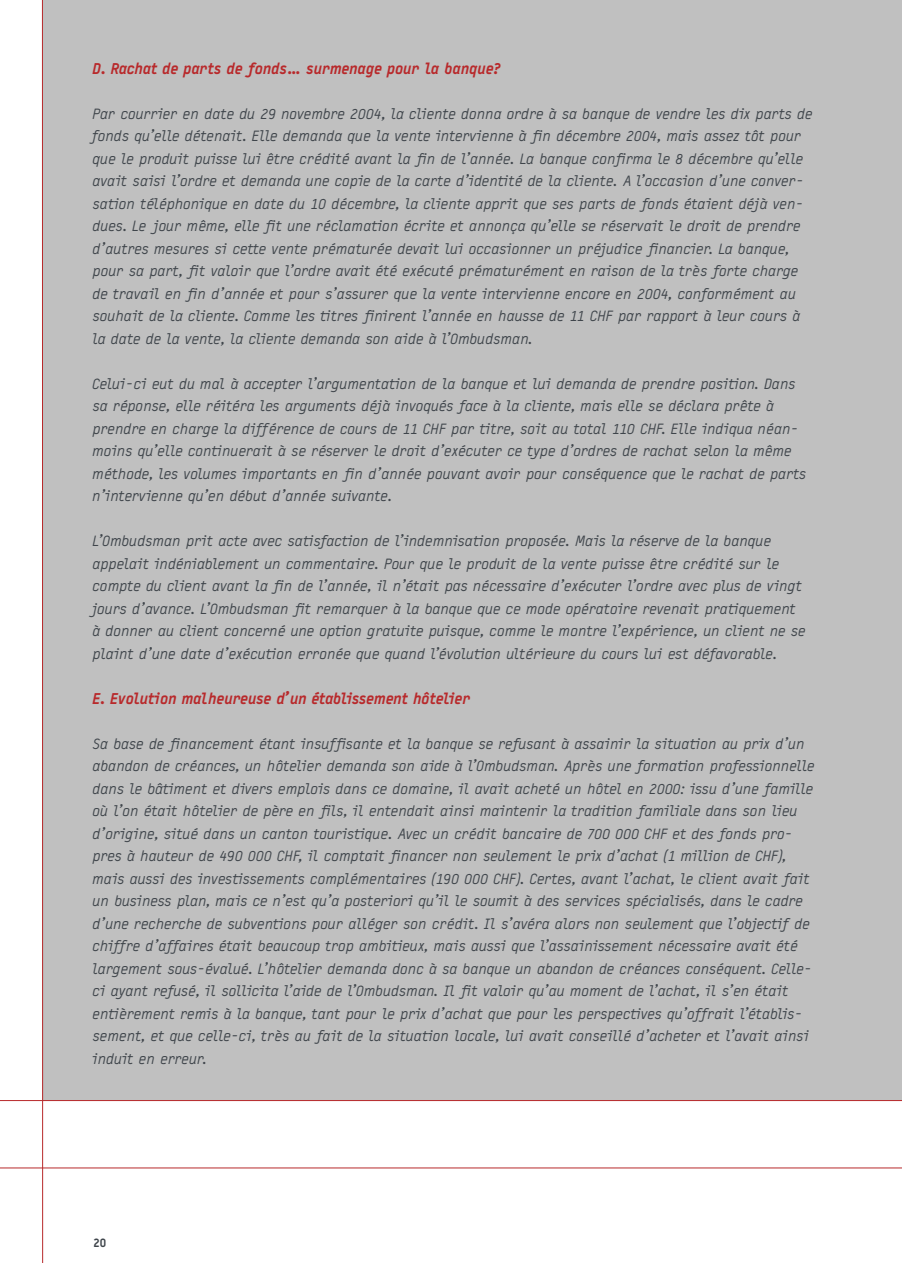
<style>
.page{position:relative;width:902px;height:1263px;background:#fff}
.page>*{position:absolute;margin:0;border:0;box-sizing:border-box;transform-origin:0 0}
.t1{font:italic 15px/22.5px "Typestar";letter-spacing:-.01em;color:#3f454b}
.t2{font:italic 900 15px "Typestar";letter-spacing:-.03em;color:#b8292b}
.t3{font:900 12px "Typestar";color:#3f454b}
</style>
<div class="page">
<div style="left:43px;top:0;width:858px;height:1100px;background:#c0c0c0"></div>
<hr style="left:42px;top:0;width:1px;height:1263px;background:#b8292b">
<hr style="left:0;top:1168px;width:901px;height:1px;background:#b8292b">
<hr style="left:0;top:1100px;width:901px;height:1px;background:#b8292b">
<p class="t2" style="left:93px;top:59px;width:410px">D. Rachat de parts de fonds… surmenage pour la banque?</p>
<p class="t1" style="left:93px;top:102px;width:721px">Par courrier en date du 29 novembre 2004, la cliente donna ordre à sa banque de vendre les dix parts de fonds qu’elle détenait. Elle demanda que la vente intervienne à fin décembre 2004, mais assez tôt pour que le produit puisse lui être crédité avant la fin de l’année. La banque confirma le 8 décembre qu’elle avait saisi l’ordre et demanda une copie de la carte d’identité de la cliente. A l’occasion d’une conver&shy;sation téléphonique en date du 10 décembre, la cliente apprit que ses parts de fonds étaient déjà ven&shy;dues. Le jour même, elle fit une réclamation écrite et annonça qu’elle se réservait le droit de prendre d’autres mesures si cette vente prématurée devait lui occasionner un préjudice financier. La banque, pour sa part, fit valoir que l’ordre avait été exécuté prématurément en raison de la très forte charge de travail en fin d’année et pour s’assurer que la vente intervienne encore en 2004, conformément au souhait de la cliente. Comme les titres finirent l’année en hausse de 11 CHF par rapport à leur cours à la date de la vente, la cliente demanda son aide à l’Ombudsman.</p>
<p class="t1" style="left:93px;top:372px;width:715px">Celui-ci eut du mal à accepter l’argumentation de la banque et lui demanda de prendre position. Dans sa réponse, elle réitéra les arguments déjà invoqués face à la cliente, mais elle se déclara prête à prendre en charge la différence de cours de 11 CHF par titre, soit au total 110 CHF. Elle indiqua néan&shy;moins qu’elle continuerait à se réserver le droit d’exécuter ce type d’ordres de rachat selon la même méthode, les volumes importants en fin d’année pouvant avoir pour conséquence que le rachat de parts n’intervienne qu’en début d’année suivante.</p>
<p class="t1" style="left:93px;top:530px;width:714px">L’Ombudsman prit acte avec satisfaction de l’indemnisation proposée. Mais la réserve de la banque appelait indéniablement un commentaire. Pour que le produit de la vente puisse être crédité sur le compte du client avant la fin de l’année, il n’était pas nécessaire d’exécuter l’ordre avec plus de vingt jours d’avance. L’Ombudsman fit remarquer à la banque que ce mode opératoire revenait pratiquement à donner au client concerné une option gratuite puisque, comme le montre l’expérience, un client ne se plaint d’une date d’exécution erronée que quand l’évolution ultérieure du cours lui est défavorable.</p>
<p class="t2" style="left:93px;top:689px;width:379px">E. Evolution malheureuse d’un établissement hôtelier</p>
<p class="t1" style="left:93px;top:732px;width:723px">Sa base de financement étant insuffisante et la banque se refusant à assainir la situation au prix d’un abandon de créances, un hôtelier demanda son aide à l’Ombudsman. Après une formation professionnelle dans le bâtiment et divers emplois dans ce domaine, il avait acheté un hôtel en 2000: issu d’une famille où l’on était hôtelier de père en fils, il entendait ainsi maintenir la tradition familiale dans son lieu d’origine, situé dans un canton touristique. Avec un crédit bancaire de 700 000 CHF et des fonds pro&shy;pres à hauteur de 490 000 CHF, il comptait financer non seulement le prix d’achat (1 million de CHF), mais aussi des investissements complémentaires (190 000 CHF). Certes, avant l’achat, le client avait fait un business plan, mais ce n’est qu’a posteriori qu’il le soumit à des services spécialisés, dans le cadre d’une recherche de subventions pour alléger son crédit. Il s’avéra alors non seulement que l’objectif de chiffre d’affaires était beaucoup trop ambitieux, mais aussi que l’assainissement nécessaire avait été largement sous-évalué. L’hôtelier demanda donc à sa banque un abandon de créances conséquent. Celle&shy;ci ayant refusé, il sollicita l’aide de l’Ombudsman. Il fit valoir qu’au moment de l’achat, il s’en était entièrement remis à la banque, tant pour le prix d’achat que pour les perspectives qu’offrait l’établis&shy;sement, et que celle-ci, très au fait de la situation locale, lui avait conseillé d’acheter et l’avait ainsi induit en erreur.</p>
<p class="t3" style="left:94px;top:1235px;width:14px">20</p>
</div>
